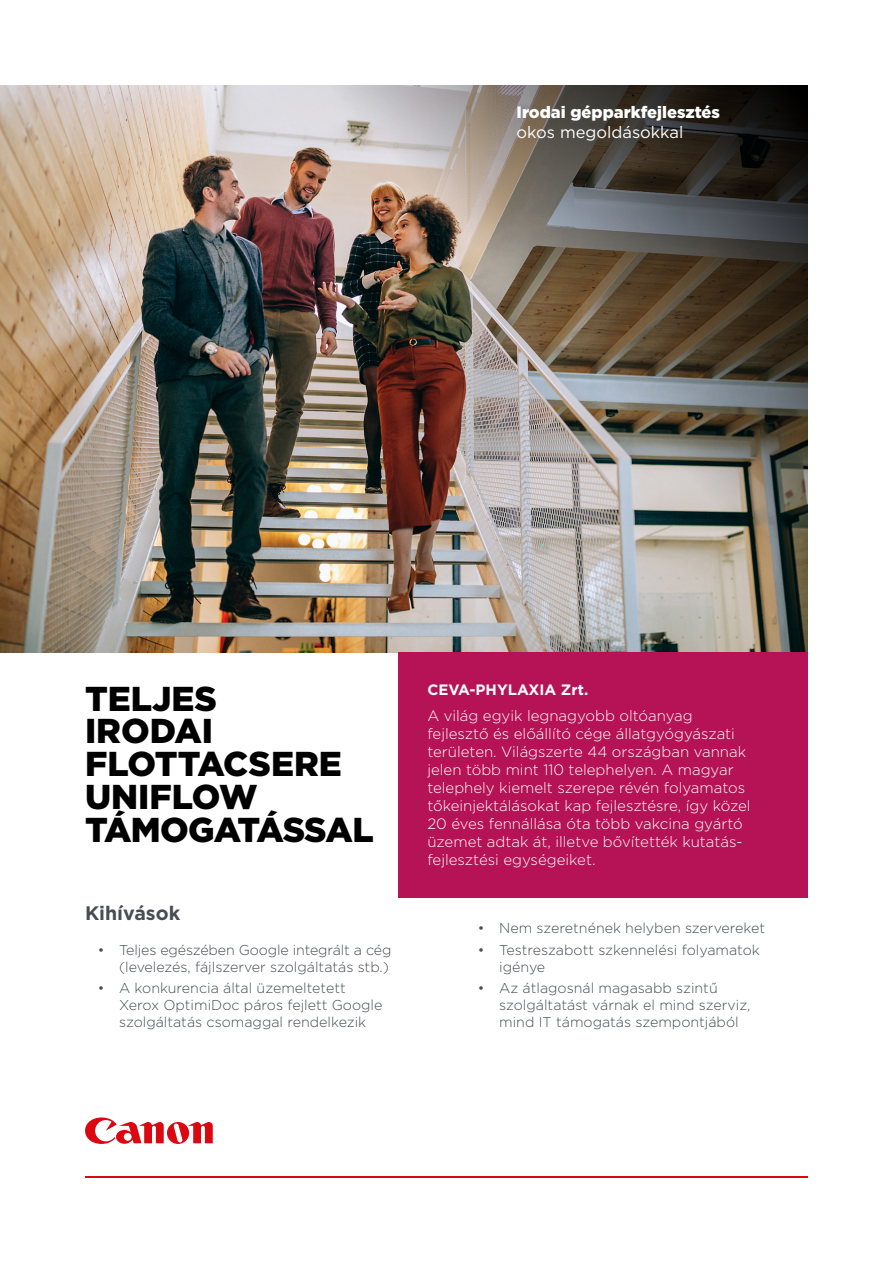
<style>
.page{position:relative;width:893px;height:1263px;background:#fff}
.page>*{position:absolute;margin:0;border:0;box-sizing:border-box;transform-origin:0 0}
.t1{font:900 34.5px/32.8px "Gotham";color:#000}
.t2{font:700 19.5px "Gotham";color:#484d52}
.t3{font:900 16.5px "Gotham";color:#fff}
.t4{font:16.5px "Gotham";color:#fff}
.t5{font:300 15px/18px "Gotham";color:#fff}
.t6{font:700 15px "Gotham";color:#fff}
.t7{font:300 14.25px/17.1px "Gotham";color:#484d52}
</style>
<div class="page">
<svg style="left:85px;top:1117px;width:128px;height:27px"></svg>
<hr style="left:85px;top:1176px;width:723px;height:2px;background:#db0812">
<div style="left:399px;top:652px;width:409px;height:245px;background:#b61256"></div>
<img style="left:0;top:85px;width:808px;height:567px">
<p class="t3" style="left:517px;top:101px;width:205px">Irodai gépparkfejlesztés</p>
<p class="t4" style="left:517px;top:122px;width:168px">okos megoldásokkal</p>
<h1 class="t1" style="left:85px;top:681px;width:290px">TELJES<br>IRODAI<br>FLOTTACSERE<br>UNIFLOW<br>TÁMOGATÁSSAL</h1>
<h2 class="t2" style="left:85px;top:900px;width:97px">Kihívások</h2>
<p class="t7" style="left:98px;top:941px;width:295px;text-align:right">• Teljes egészében Google integrált a cég (levelezés, fájlszerver szolgáltatás stb.)</p>
<p class="t7" style="left:119px;top:979px;width:265px;text-indent:-21px">• A konkurencia által üzemeltetett<br>Xerox OptimiDoc páros fejlett Google szolgáltatás csomaggal rendelkezik</p>
<p class="t6" style="left:427px;top:680px;width:163px">CEVA-PHYLAXIA Zrt.</p>
<p class="t5" style="left:427px;top:707px;width:325px">A világ egyik legnagyobb oltóanyag fejlesztő és előállító cége állatgyógyászati területen. Világszerte 44 országban vannak jelen több mint 110 telephelyen. A magyar telephely kiemelt szerepe révén folyamatos tőkeinjektálásokat kap fejlesztésre, így közel 20 éves fennállása óta több vakcina gyártó üzemet adtak át, illetve bővítették kutatás&shy;fejlesztési egységeiket.</p>
<p class="t7" style="left:478px;top:919px;width:289px">• Nem szeretnének helyben szervereket</p>
<p class="t7" style="left:499px;top:941px;width:262px;text-indent:-21px">• Testreszabott szkennelési folyamatok igénye</p>
<p class="t7" style="left:499px;top:979px;width:253px;text-indent:-21px">• Az átlagosnál magasabb szintű szolgáltatást várnak el mind szerviz, mind IT támogatás szempontjából</p>
</div>
